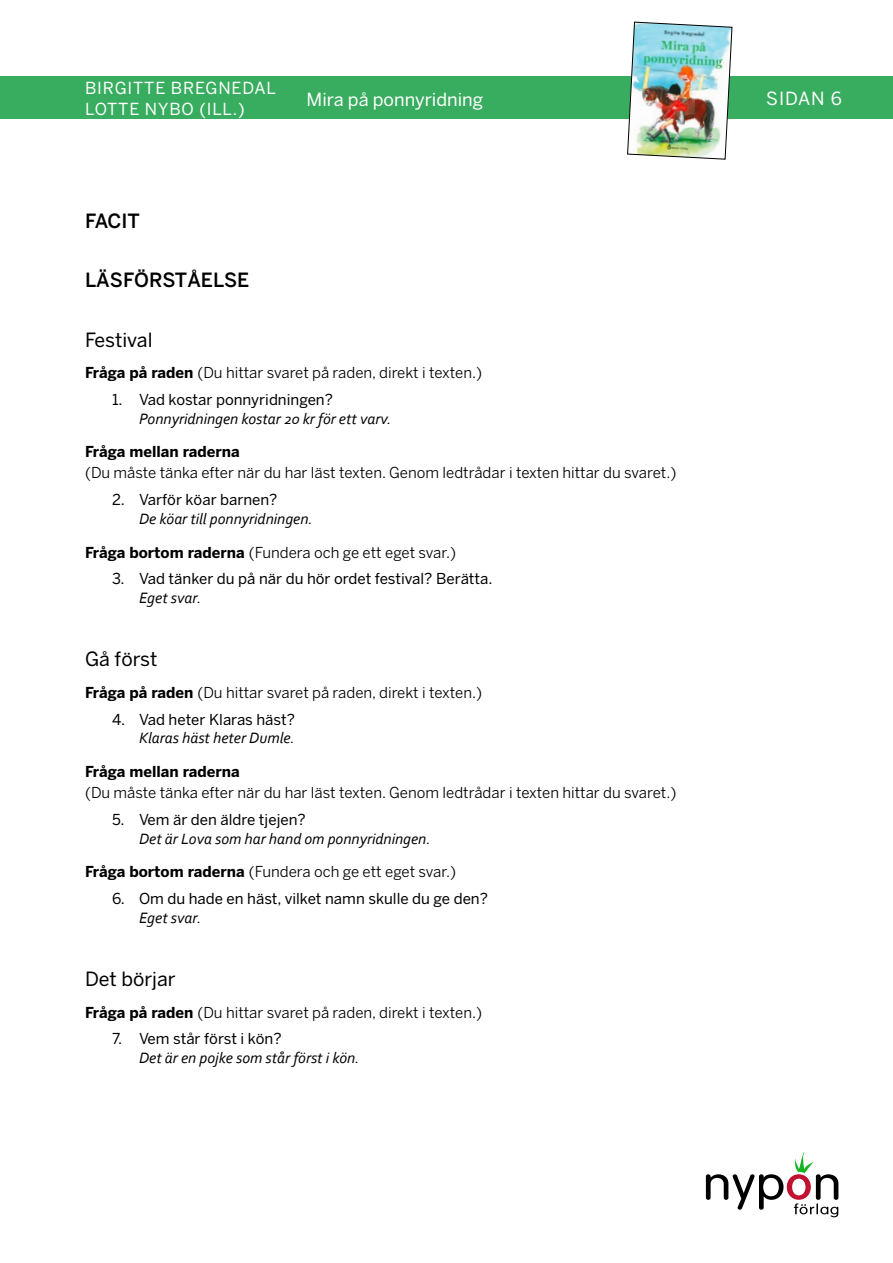
<style>
.page{position:relative;width:893px;height:1263px;background:#fff}
.page>*{position:absolute;margin:0;border:0;box-sizing:border-box;transform-origin:0 0}
.t1{font:19.5px "Benton Sans";color:#000}
.t2{font:500 19.5px "Benton Sans";color:#000}
.t3{font:18px "Benton Sans";color:#fff}
.t4{font:16.5px/21.6px "Benton Sans";letter-spacing:.05em;color:#fff}
.t5{font:italic 15.75px "Corbel";color:#000}
.t6{font:15px "Benton Sans";color:#000}
.t7{font:15px "Benton Sans";color:#000}
.t8{font:700 15px "Benton Sans";color:#000}
.s1{font-weight:700}
</style>
<div class="page">
<svg style="left:706px;top:1152px;width:132px;height:65px"></svg>
<div style="left:0;top:77px;width:893px;height:42px;background:#39ad5f"></div>
<img style="left:627px;top:21px;width:106px;height:139px">
<p class="t4" style="left:85px;top:77px;width:192px">BIRGITTE BREGNEDAL<br>LOTTE NYBO (ILL.)</p>
<p class="t3" style="left:307px;top:89px;width:178px">Mira på ponnyridning</p>
<p class="t3" style="left:766px;top:88px;width:77px">SIDAN 6</p>
<h1 class="t2" style="left:85px;top:210px;width:56px">FACIT</h1>
<h1 class="t2" style="left:85px;top:269px;width:166px">LÄSFÖRSTÅELSE</h1>
<h1 class="t1" style="left:85px;top:328px;width:69px">Festival</h1>
<p class="t6" style="left:85px;top:364px;width:399px"><span class="s1">Fråga på raden</span> (Du hittar svaret på raden, direkt i texten.)</p>
<p class="t7" style="left:112px;top:390px;width:222px">1. Vad kostar ponnyridningen?</p>
<p class="t5" style="left:139px;top:409px;width:254px">Ponnyridningen kostar 20 kr för ett varv.</p>
<p class="t8" style="left:85px;top:443px;width:156px">Fråga mellan raderna</p>
<p class="t6" style="left:85px;top:464px;width:593px">(Du måste tänka efter när du har läst texten. Genom ledtrådar i texten hittar du svaret.)</p>
<p class="t7" style="left:112px;top:491px;width:167px">2. Varför köar barnen?</p>
<p class="t5" style="left:139px;top:509px;width:175px">De köar till ponnyridningen.</p>
<p class="t6" style="left:85px;top:543px;width:373px"><span class="s1">Fråga bortom raderna</span> (Fundera och ge ett eget svar.)</p>
<p class="t7" style="left:112px;top:570px;width:382px">3. Vad tänker du på när du hör ordet festival? Berätta.</p>
<p class="t5" style="left:139px;top:588px;width:64px">Eget svar.</p>
<h1 class="t1" style="left:85px;top:648px;width:74px">Gå först</h1>
<p class="t6" style="left:85px;top:684px;width:399px"><span class="s1">Fråga på raden</span> (Du hittar svaret på raden, direkt i texten.)</p>
<p class="t7" style="left:112px;top:710px;width:184px">4. Vad heter Klaras häst?</p>
<p class="t5" style="left:139px;top:728px;width:157px">Klaras häst heter Dumle.</p>
<p class="t8" style="left:85px;top:763px;width:156px">Fråga mellan raderna</p>
<p class="t6" style="left:85px;top:784px;width:593px">(Du måste tänka efter när du har läst texten. Genom ledtrådar i texten hittar du svaret.)</p>
<p class="t7" style="left:112px;top:810px;width:195px">5. Vem är den äldre tjejen?</p>
<p class="t5" style="left:139px;top:829px;width:293px">Det är Lova som har hand om ponnyridningen.</p>
<p class="t6" style="left:85px;top:863px;width:373px"><span class="s1">Fråga bortom raderna</span> (Fundera och ge ett eget svar.)</p>
<p class="t7" style="left:112px;top:890px;width:377px">6. Om du hade en häst, vilket namn skulle du ge den?</p>
<p class="t5" style="left:139px;top:908px;width:64px">Eget svar.</p>
<h1 class="t1" style="left:85px;top:968px;width:92px">Det börjar</h1>
<p class="t6" style="left:85px;top:1003px;width:399px"><span class="s1">Fråga på raden</span> (Du hittar svaret på raden, direkt i texten.)</p>
<p class="t7" style="left:112px;top:1030px;width:171px">7. Vem står först i kön?</p>
<p class="t5" style="left:139px;top:1048px;width:222px">Det är en pojke som står först i kön.</p>
</div>
